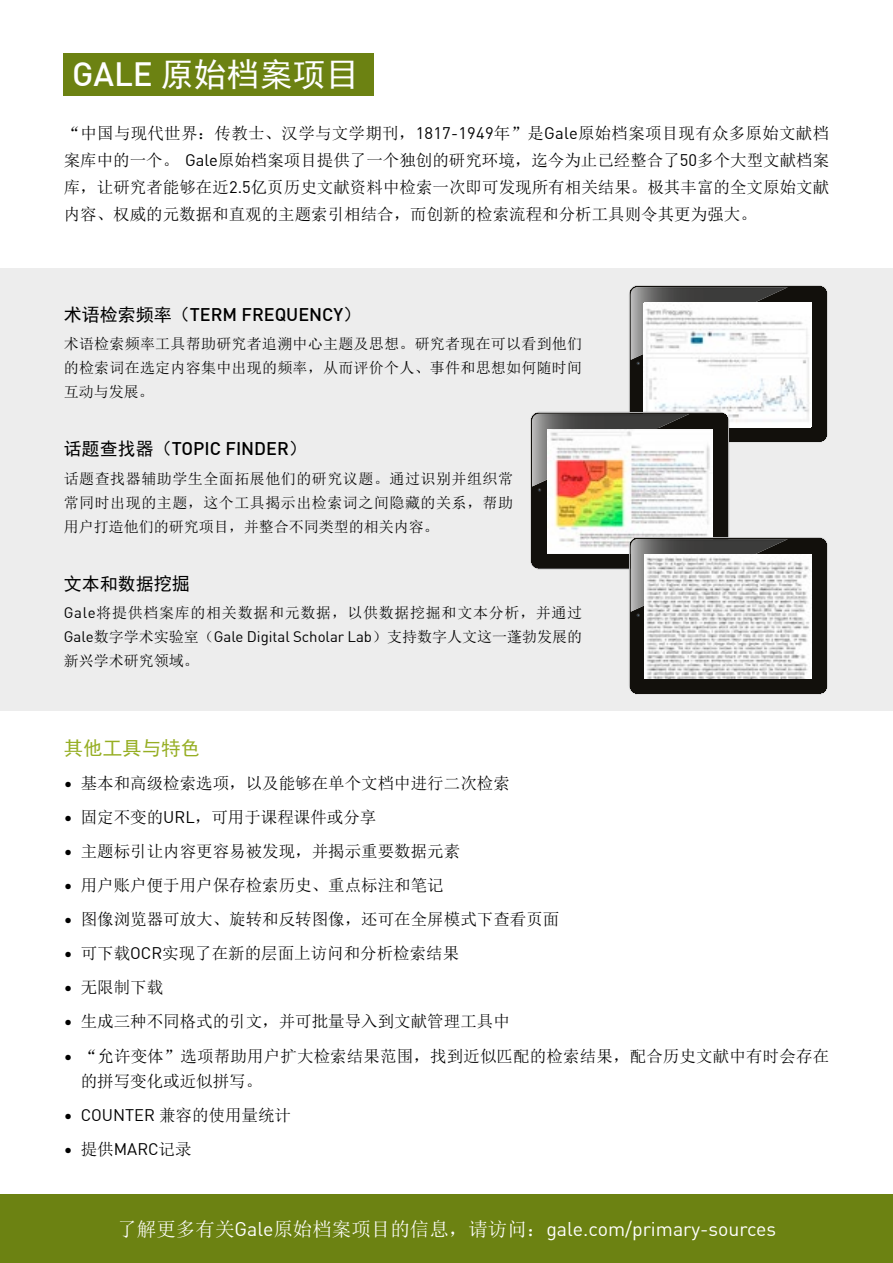
<style>
.page{position:relative;width:893px;height:1263px;background:#fff}
.page>*{position:absolute;margin:0;border:0;box-sizing:border-box;transform-origin:0 0}
.t1{font:33px "Sim Hei";color:#fff}
.t2{font:19.5px "DIN Offc";color:#fff}
.t3{font:19.5px "Sim Hei";color:#96ae23}
.t4{font:500 18px "DIN Offc";color:#000}
.t5{font:18px "Sim Hei";color:#000}
.t6{font:16.5px/27px "Sim Sun";color:#000}
.t7{font:16.5px "DIN Offc";color:#000}
.t8{font:15px/24px "Sim Sun";letter-spacing:.015em;color:#000;text-align:justify}
.t9{font:15px "DIN Offc";color:#000}
.t10{font:15px "Sim Sun";letter-spacing:.045em;color:#000}
.s1{font-family:"DIN Offc";font-weight:500}
.s2{font-family:"DIN Offc"}
.s3{font-family:"Sim Hei";font-weight:400}
.s4{font-family:"Sim Sun"}
</style>
<div class="page">
<div style="left:0;top:269px;width:893px;height:442px;background:#ededed"></div>
<div style="left:0;top:1195px;width:893px;height:68px;background:#6c8212"></div>
<div style="left:64px;top:53px;width:310px;height:43px;background:#6c8212"></div>
<svg style="left:530px;top:285px;width:298px;height:409px"></svg>
<img style="left:631px;top:539px;width:157px;height:73px">
<img style="left:644px;top:554px;width:167px;height:124px">
<h1 class="t1" style="left:72px;top:58px;width:288px"><span class="s1">GALE</span> 原始档案项目</h1>
<p class="t6" style="left:64px;top:120px;width:767px;text-align:justify">“中国与现代世界：传教士、汉学与文学期刊，<span class="s2">1817-1949</span>年”是<span class="s2">Gale</span>原始档案项目现有众多原始文献档案库中的一个。 <span class="s2">Gale</span>原始档案项目提供了一个独创的研究环境，迄今为止已经整合了<span class="s2">50</span>多个大型文献档案库，让研究者能够在近<span class="s2">2.5</span>亿页历史文献资料中检索一次即可发现所有相关结果。极其丰富的全文原始文献内容、权威的元数据和直观的主题索引相结合，而创新的检索流程和分析工具则令其更为强大。</p>
<p class="t4" style="left:64px;top:303px;width:299px"><span class="s3">术语检索频率（</span>TERM FREQUENCY<span class="s3">）</span></p>
<p class="t8" style="left:64px;top:332px;width:520px">术语检索频率工具帮助研究者追溯中心主题及思想。研究者现在可以看到他们的检索词在选定内容集中出现的频率，从而评价个人、事件和思想如何随时间互动与发展。</p>
<p class="t4" style="left:64px;top:437px;width:245px"><span class="s3">话题查找器（</span>TOPIC FINDER<span class="s3">）</span></p>
<p class="t8" style="left:64px;top:466px;width:451px">话题查找器辅助学生全面拓展他们的研究议题。通过识别并组织常常同时出现的主题，这个工具揭示出检索词之间隐藏的关系，帮助用户打造他们的研究项目，并整合不同类型的相关内容。</p>
<p class="t5" style="left:64px;top:574px;width:127px">文本和数据挖掘</p>
<p class="t10" style="left:64px;top:605px;width:520px"><span class="s2">Gale</span>将提供档案库的相关数据和元数据，以供数据挖掘和文本分析，并通过</p>
<p class="t9" style="left:64px;top:627px;width:520px">Gale<span class="s4">数字学术实验室（</span>Gale Digital Scholar Lab<span class="s4">）支持数字人文这一蓬勃发展的</span></p>
<p class="t8" style="left:64px;top:649px;width:136px">新兴学术研究领域。</p>
<p class="t3" style="left:64px;top:739px;width:138px">其他工具与特色</p>
<p class="t6" style="left:64px;top:770px;width:448px"><span class="s2">•</span> 基本和高级检索选项，以及能够在单个文档中进行二次检索</p>
<p class="t6" style="left:64px;top:804px;width:314px"><span class="s2">•</span> 固定不变的<span class="s2">URL</span>，可用于课程课件或分享</p>
<p class="t6" style="left:64px;top:838px;width:398px"><span class="s2">•</span> 主题标引让内容更容易被发现，并揭示重要数据元素</p>
<p class="t6" style="left:64px;top:872px;width:382px"><span class="s2">•</span> 用户账户便于用户保存检索历史、重点标注和笔记</p>
<p class="t6" style="left:64px;top:906px;width:497px"><span class="s2">•</span> 图像浏览器可放大、旋转和反转图像，还可在全屏模式下查看页面</p>
<p class="t6" style="left:64px;top:940px;width:397px"><span class="s2">•</span> 可下载<span class="s2">OCR</span>实现了在新的层面上访问和分析检索结果</p>
<p class="t6" style="left:64px;top:974px;width:101px"><span class="s2">•</span> 无限制下载</p>
<p class="t6" style="left:64px;top:1008px;width:448px"><span class="s2">•</span> 生成三种不同格式的引文，并可批量导入到文献管理工具中</p>
<p class="t6" style="left:81px;top:1043px;width:750px;line-height:25.5px;text-indent:-17px"><span class="s2">•</span> “允许变体”选项帮助用户扩大检索结果范围，找到近似匹配的检索结果，配合历史文献中有时会存在的拼写变化或近似拼写。</p>
<p class="t7" style="left:64px;top:1105px;width:229px">• COUNTER <span class="s4">兼容的使用量统计</span></p>
<p class="t7" style="left:64px;top:1139px;width:129px">• <span class="s4">提供</span>MARC<span class="s4">记录</span></p>
<p class="t2" style="left:117px;top:1216px;width:660px"><span class="s4">了解更多有关</span>Gale<span class="s4">原始档案项目的信息，请访问：</span>gale.com/primary-sources</p>
</div>
